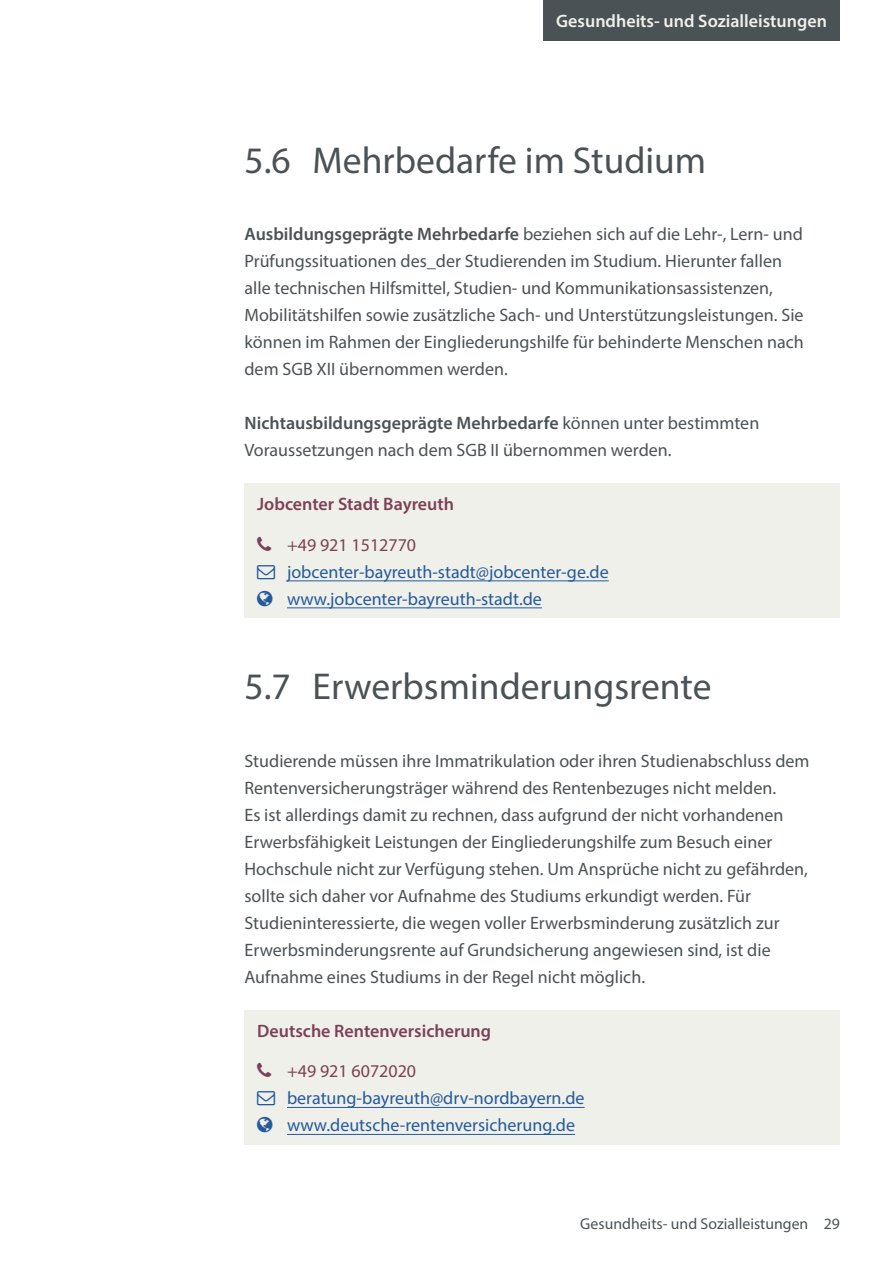
<style>
.page{position:relative;width:893px;height:1263px;background:#fff}
.page>*{position:absolute;margin:0;border:0;box-sizing:border-box;transform-origin:0 0}
.t1{font:37.5px "Myriad Pro";color:#4b5255}
.t2{font:18px/27px "Myriad Pro";color:#4b5255}
.t3{font:18px "Myriad Pro";color:#245a9c}
.fact{font:600 18px "Myriad Pro";color:#7c4157}
.t4{font:600 18px "Myriad Pro";color:#f0f0eb}
.t5{font:18px "Myriad Pro";color:#7c4157}
.t6{font:15.75px "Myriad Pro";color:#4b5255}
.s1{font-weight:600}
</style>
<div class="page">
<div style="left:543px;top:0;width:297px;height:40px;background:#4b5255"></div>
<div style="left:244px;top:483px;width:596px;height:135px;background:#f0f0eb"></div>
<hr style="left:287px;top:580px;width:322px;height:1px;background:#245a9c">
<hr style="left:287px;top:607px;width:255px;height:1px;background:#245a9c">
<div style="left:244px;top:1010px;width:596px;height:134px;background:#f0f0eb"></div>
<hr style="left:287px;top:1107px;width:297px;height:1px;background:#245a9c">
<hr style="left:287px;top:1134px;width:288px;height:1px;background:#245a9c">
<p class="t4" style="left:556px;top:9px;width:272px">Gesundheits- und Sozialleistungen</p>
<p class="t1" style="left:244px;top:137px;width:463px">5.6 Mehrbedarfe im Studium</p>
<p class="t2" style="left:244px;top:220px;width:561px"><span class="s1">Ausbildungsgeprägte Mehrbedarfe</span> beziehen sich auf die Lehr-, Lern- und Prüfungssituationen des_der Studierenden im Studium. Hierunter fallen alle technischen Hilfsmittel, Studien- und Kommunikationsassistenzen, Mobilitätshilfen sowie zusätzliche Sach- und Unterstützungsleistungen. Sie können im Rahmen der Eingliederungshilfe für behinderte Menschen nach dem SGB XII übernommen werden.</p>
<p class="t2" style="left:244px;top:409px;width:516px"><span class="s1">Nichtausbildungsgeprägte Mehrbedarfe</span> können unter bestimmten<br>Voraussetzungen nach dem SGB II übernommen werden.</p>
<p class="fact" style="left:257px;top:493px;width:198px">Jobcenter Stadt Bayreuth</p>
<p class="t5" style="left:257px;top:534px;width:160px">▪ +49 921 1512770</p>
<p class="t3" style="left:287px;top:561px;width:323px">jobcenter-bayreuth-stadt@jobcenter-ge.de</p>
<p class="t3" style="left:287px;top:588px;width:256px">www.jobcenter-bayreuth-stadt.de</p>
<p class="t1" style="left:244px;top:664px;width:468px">5.7 Erwerbsminderungsrente</p>
<p class="t2" style="left:244px;top:747px;width:566px">Studierende müssen ihre Immatrikulation oder ihren Studienabschluss dem Rentenversicherungsträger während des Rentenbezuges nicht melden.<br>Es ist allerdings damit zu rechnen, dass aufgrund der nicht vorhandenen Erwerbsfähigkeit Leistungen der Eingliederungshilfe zum Besuch einer Hochschule nicht zur Verfügung stehen. Um Ansprüche nicht zu gefährden, sollte sich daher vor Aufnahme des Studiums erkundigt werden. Für Studieninteressierte, die wegen voller Erwerbsminderung zusätzlich zur Erwerbsminderungsrente auf Grundsicherung angewiesen sind, ist die Aufnahme eines Studiums in der Regel nicht möglich.</p>
<p class="fact" style="left:257px;top:1019px;width:235px">Deutsche Rentenversicherung</p>
<p class="t5" style="left:257px;top:1060px;width:160px">▪ +49 921 6072020</p>
<p class="t3" style="left:287px;top:1087px;width:299px">beratung-bayreuth@drv-nordbayern.de</p>
<p class="t3" style="left:287px;top:1114px;width:290px">www.deutsche-rentenversicherung.de</p>
<p class="t6" style="left:580px;top:1214px;width:229px">Gesundheits- und Sozialleistungen</p>
<p class="t6" style="left:824px;top:1214px;width:18px">29</p>
</div>
